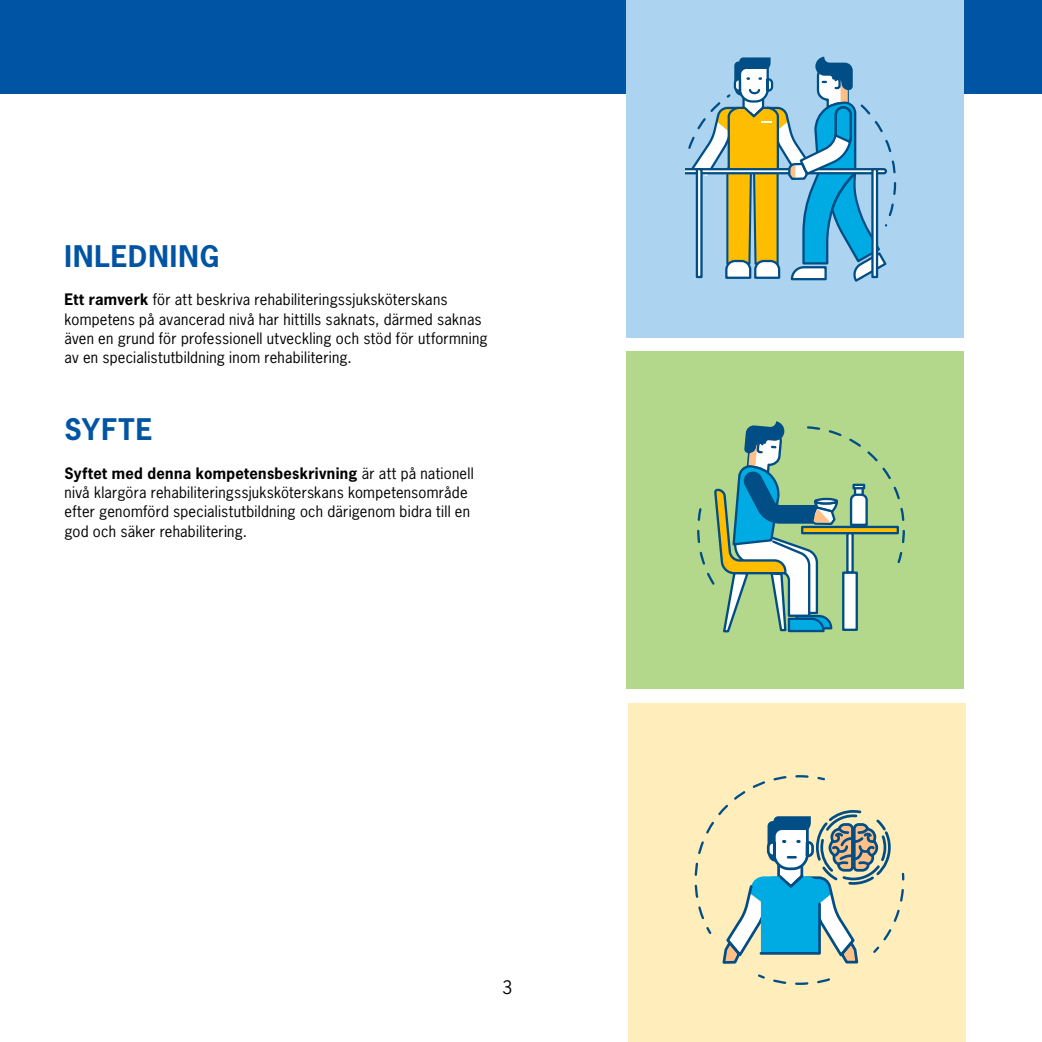
<style>
.page{position:relative;width:1042px;height:1042px;background:#fff}
.page>*{position:absolute;margin:0;border:0;box-sizing:border-box;transform-origin:0 0}
.t1{font:700 28px "News Gothic Std";letter-spacing:.04em;color:#0054a4}
.t2{font:17.5px "News Gothic Std";color:#000}
.t3{font:14.88px/19.2px "News Gothic Std";letter-spacing:.015em;color:#000}
.s1{font-weight:700}
</style>
<div class="page">
<div style="left:0;top:0;width:1042px;height:94px;background:#0054a4"></div>
<div style="left:626px;top:0;width:338px;height:338px;background:#acd4f1"></div>
<div style="left:626px;top:351px;width:338px;height:337px;background:#b4d88b"></div>
<svg style="left:685px;top:56px;width:212px;height:226px"></svg>
<svg style="left:697px;top:421px;width:208px;height:212px"></svg>
<div style="left:628px;top:704px;width:337px;height:338px;background:#feb"></div>
<svg style="left:694px;top:775px;width:211px;height:210px"></svg>
<h1 class="t1" style="left:64px;top:237px;width:156px">INLEDNING</h1>
<p class="t3" style="left:64px;top:290px;width:425px"><span class="s1">Ett ramverk</span> för att beskriva rehabiliteringssjuksköterskans kompetens på avancerad nivå har hittills saknats, därmed saknas även en grund för professionell utveckling och stöd för utformning av en specialistutbildning inom rehabilitering.</p>
<h1 class="t1" style="left:64px;top:411px;width:89px">SYFTE</h1>
<p class="t3" style="left:64px;top:463px;width:411px"><span class="s1">Syftet med denna kompetensbeskrivning</span> är att på nationell nivå klargöra rehabiliteringssjuksköterskans kompetensområde efter genomförd specialistutbildning och därigenom bidra till en god och säker rehabilitering.</p>
<p class="t2" style="left:502px;top:976px;width:12px">3</p>
</div>
